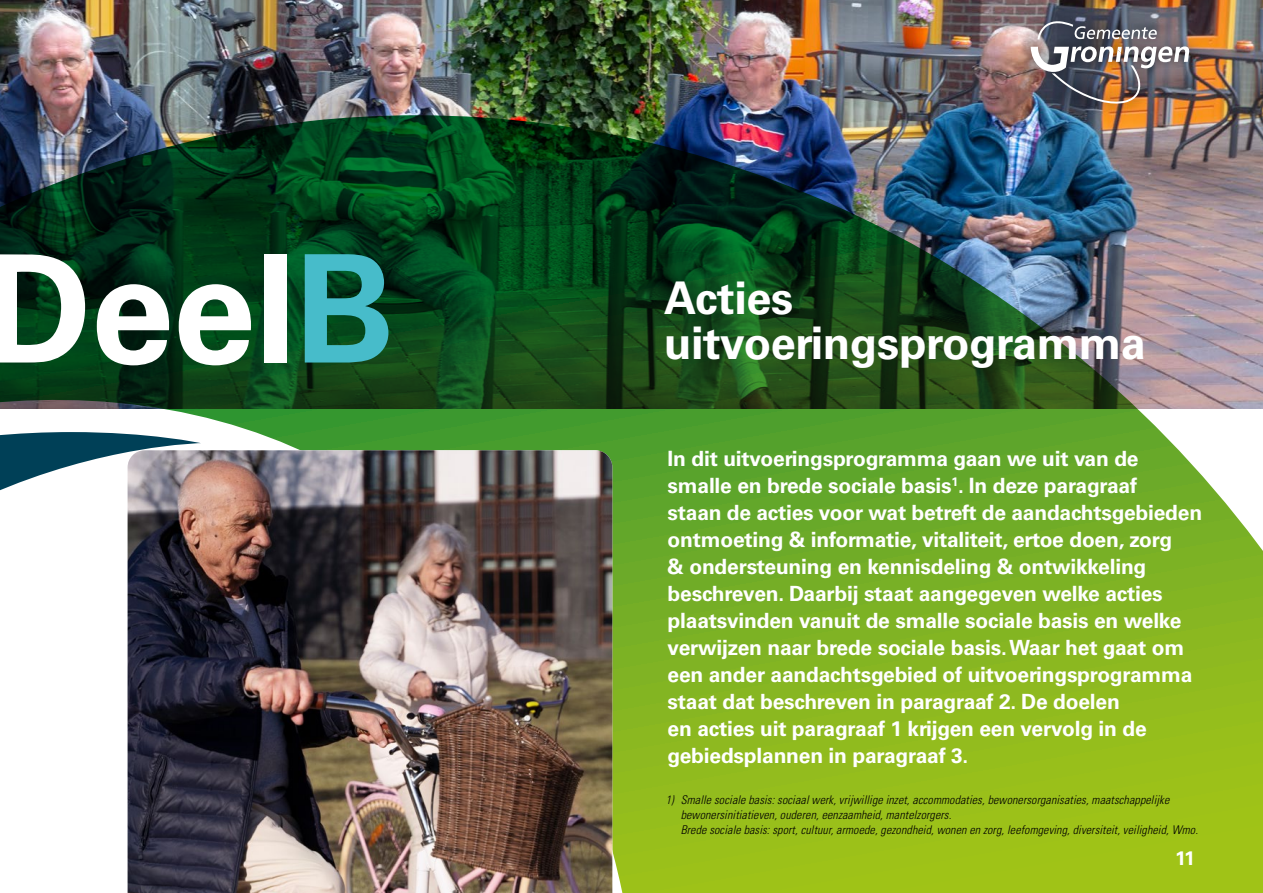
<style>
.page{position:relative;width:1263px;height:893px;background:#fff}
.page>*{position:absolute;margin:0;border:0;box-sizing:border-box;transform-origin:0 0}
.t1{font:700 150px "Univers LT Std";letter-spacing:-.01em;color:#fff}
.t2{font:700 45px "Univers LT Std";letter-spacing:-.01em;color:#fff}
.t3{font:700 21px/27px "Univers LT Std";letter-spacing:-.01em;color:#fff}
.t4{font:700 19.5px "Univers LT Std";color:#fff}
.t5{font:italic 300 condensed 12px/15px "Univers LT Std";letter-spacing:.01em;color:#000}
.s1{color:#47bcca}
</style>
<div class="page">
<img style="left:0;top:0;width:1263px;height:115px">
<div style="left:1017px;top:8px;width:185px;height:109px;background:#000;opacity:.75"></div>
<img style="left:1030px;top:21px;width:159px;height:83px">
<img style="left:0;top:115px;width:1263px;height:778px">
<img style="left:128px;top:450px;width:484px;height:443px">
<h1 class="t1" style="left:-16px;top:222px;width:412px">Deel<span class="s1">B</span></h1>
<h2 class="t2" style="left:664px;top:272px;width:131px">Acties</h2>
<h2 class="t2" style="left:664px;top:317px;width:483px">uitvoeringsprogramma</h2>
<p class="t3" style="left:668px;top:445px;width:536px">In dit uitvoeringsprogramma gaan we uit van de smalle en brede sociale basis<sup>1</sup>. In deze paragraaf<br>staan de acties voor wat betreft de aandachtsgebieden ontmoeting &amp; informatie, vitaliteit, ertoe doen, zorg<br>&amp; ondersteuning en kennisdeling &amp; ontwikkeling beschreven. Daarbij staat aangegeven welke acties plaatsvinden vanuit de smalle sociale basis en welke verwijzen naar brede sociale basis. Waar het gaat om een ander aandachtsgebied of uitvoeringsprogramma staat dat beschreven in paragraaf 2. De doelen<br>en acties uit paragraaf 1 krijgen een vervolg in de gebiedsplannen in paragraaf 3.</p>
<p class="t5" style="left:681px;top:792px;width:519px;text-indent:-15px">1) Smalle sociale basis: sociaal werk, vrijwillige inzet, accommodaties, bewonersorganisaties, maatschappelijke bewonersinitiatieven, ouderen, eenzaamheid, mantelzorgers.<br>Brede sociale basis: sport, cultuur, armoede, gezondheid, wonen en zorg, leefomgeving, diversiteit, veiligheid, Wmo.</p>
<p class="t4" style="left:1175px;top:847px;width:21px">11</p>
</div>
